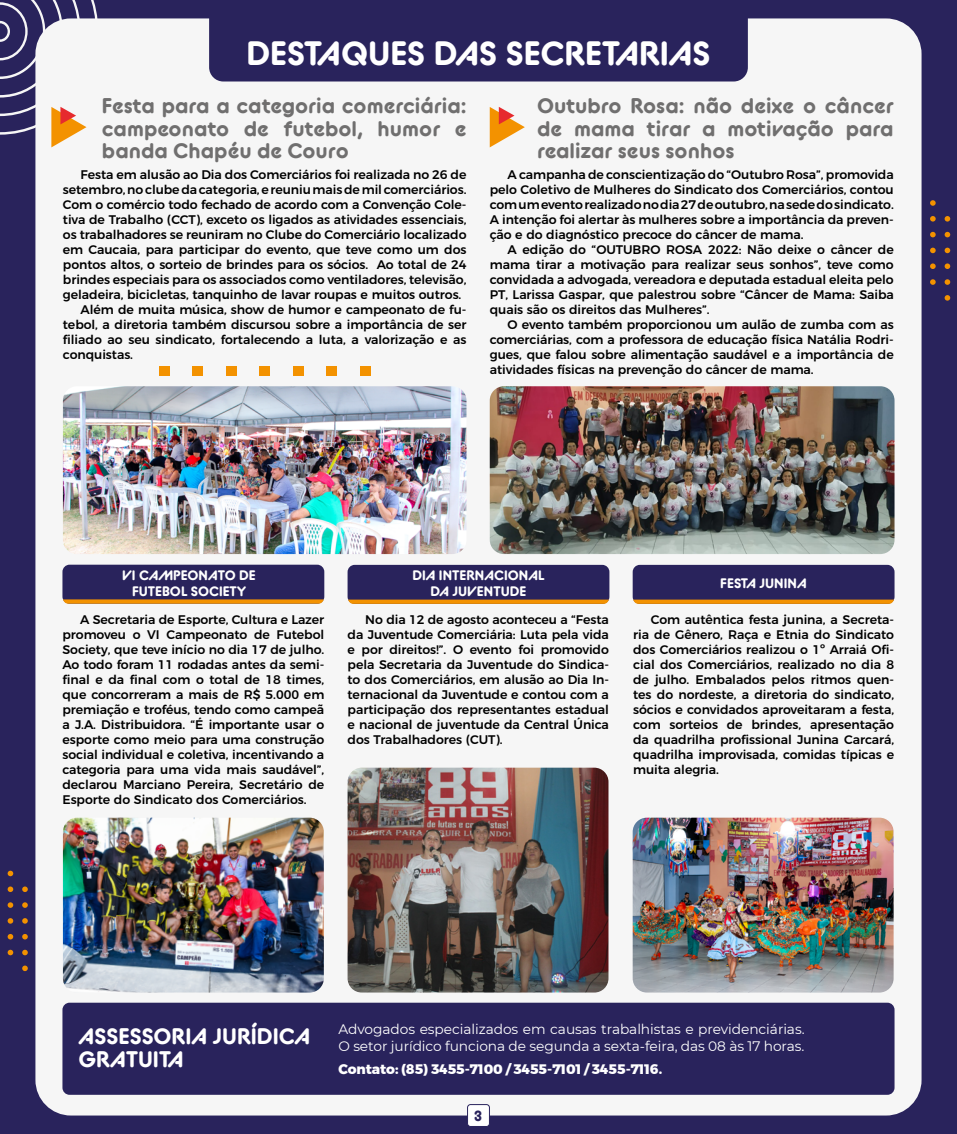
<style>
.page{position:relative;width:957px;height:1134px;background:#29235c}
.page>*{position:absolute;margin:0;border:0;box-sizing:border-box;transform-origin:0 0}
.t1{font:700 33.75px "BC Alphapipe RB";color:#fff}
.t2{font:700 22.5px/22.5px "BC Alphapipe RB";color:#fff}
.t3{font:700 21.25px/22.5px "BC Alphapipe RB";color:#706f6f;text-align:justify}
.t4{font:700 15px "BC Alphapipe RB";color:#29235c}
.t5{font:13.75px/16.5px "Montserrat";letter-spacing:-.005em;color:#fff}
.t6{font:700 13.75px/16.2px "BC Alphapipe RB";color:#fff;text-align:center}
.t7{font:800 13.75px "Montserrat";letter-spacing:-.005em;color:#fff}
.t8{font:500 12.5px/15px "Montserrat";letter-spacing:-.005em;color:#000;text-align:justify}
</style>
<div class="page">
<div style="left:35px;top:18px;width:886px;height:1097px;background:#f6f6f6;border-radius:35px"></div>
<div style="left:467px;top:1104px;width:22px;height:22px;background:#fff;border-radius:3px"></div>
<div style="left:467px;top:1104px;width:23px;height:23px;border:1px solid #29235c;border-radius:3px"></div>
<svg style="left:22px;top:886px;width:6px;height:6px"></svg>
<svg style="left:22px;top:902px;width:6px;height:6px"></svg>
<svg style="left:22px;top:918px;width:6px;height:6px"></svg>
<svg style="left:22px;top:934px;width:6px;height:5px"></svg>
<svg style="left:22px;top:950px;width:6px;height:5px"></svg>
<svg style="left:22px;top:965px;width:6px;height:6px"></svg>
<svg style="left:8px;top:871px;width:5px;height:5px"></svg>
<svg style="left:8px;top:886px;width:5px;height:6px"></svg>
<svg style="left:8px;top:902px;width:5px;height:6px"></svg>
<svg style="left:8px;top:918px;width:5px;height:6px"></svg>
<svg style="left:8px;top:934px;width:5px;height:5px"></svg>
<svg style="left:8px;top:950px;width:5px;height:5px"></svg>
<svg style="left:944px;top:216px;width:6px;height:6px"></svg>
<svg style="left:944px;top:232px;width:6px;height:5px"></svg>
<svg style="left:944px;top:248px;width:6px;height:5px"></svg>
<svg style="left:944px;top:263px;width:6px;height:6px"></svg>
<svg style="left:944px;top:279px;width:6px;height:6px"></svg>
<svg style="left:944px;top:295px;width:6px;height:6px"></svg>
<svg style="left:930px;top:200px;width:5px;height:6px"></svg>
<svg style="left:930px;top:216px;width:5px;height:6px"></svg>
<svg style="left:930px;top:232px;width:5px;height:5px"></svg>
<svg style="left:930px;top:248px;width:5px;height:5px"></svg>
<svg style="left:930px;top:263px;width:5px;height:6px"></svg>
<svg style="left:930px;top:279px;width:5px;height:6px"></svg>
<svg style="left:0;top:0;width:98px;height:147px"></svg>
<svg style="left:490px;top:107px;width:35px;height:40px"></svg>
<div style="left:62px;top:565px;width:262px;height:39px;background:#29235c;border-radius:7px"></div>
<div style="left:347px;top:565px;width:262px;height:39px;background:#29235c;border-radius:7px"></div>
<div style="left:632px;top:565px;width:262px;height:39px;background:#29235c;border-radius:7px"></div>
<svg style="left:63px;top:599px;width:261px;height:5px"></svg>
<svg style="left:348px;top:600px;width:261px;height:4px"></svg>
<svg style="left:633px;top:600px;width:261px;height:4px"></svg>
<img style="left:63px;top:386px;width:403px;height:168px">
<img style="left:63px;top:818px;width:261px;height:174px">
<img style="left:347px;top:768px;width:261px;height:224px">
<img style="left:632px;top:818px;width:261px;height:174px">
<img style="left:490px;top:386px;width:404px;height:168px">
<div style="left:62px;top:1003px;width:832px;height:92px;background:#29235c;border-radius:7px"></div>
<div style="left:209px;top:18px;width:539px;height:63px;background:#29235c"></div>
<div style="left:159px;top:366px;width:10px;height:10px;background:#f39200"></div>
<div style="left:193px;top:366px;width:10px;height:10px;background:#f39200"></div>
<div style="left:226px;top:366px;width:10px;height:10px;background:#f39200"></div>
<div style="left:260px;top:366px;width:10px;height:10px;background:#f39200"></div>
<div style="left:293px;top:366px;width:10px;height:10px;background:#f39200"></div>
<div style="left:327px;top:366px;width:10px;height:10px;background:#f39200"></div>
<div style="left:360px;top:366px;width:10px;height:10px;background:#f39200"></div>
<h1 class="t1" style="left:246px;top:31px;width:466px">DESTAQUES DAS SECRETARIAS</h1>
<h3 class="t3" style="left:102px;top:94px;width:366px">Festa para a categoria comerciária: campeonato de futebol, humor e banda Chapéu de Couro</h3>
<h3 class="t3" style="left:537px;top:94px;width:358px">Outubro Rosa: não deixe o câncer de mama tirar a motivação para realizar seus sonhos</h3>
<p class="t8" style="left:81px;top:166px;width:387px">Festa em alusão ao Dia dos Comerciários foi realizada no 26 de</p>
<p class="t8" style="left:63px;top:181px;width:405px">setembro, no clube da categoria, e reuniu mais de mil comerciários.</p>
<p class="t8" style="left:63px;top:196px;width:405px">Com o comércio todo fechado de acordo com a Convenção Cole-</p>
<p class="t8" style="left:63px;top:211px;width:405px">tiva de Trabalho (CCT), exceto os ligados as atividades essenciais,</p>
<p class="t8" style="left:63px;top:226px;width:405px">os trabalhadores se reuniram no Clube do Comerciário localizado</p>
<p class="t8" style="left:63px;top:241px;width:405px">em Caucaia, para participar do evento, que teve como um dos</p>
<p class="t8" style="left:63px;top:256px;width:405px">pontos altos, o sorteio de brindes para os sócios. Ao total de 24</p>
<p class="t8" style="left:63px;top:271px;width:405px">brindes especiais para os associados como ventiladores, televisão,</p>
<p class="t8" style="left:63px;top:286px;width:400px">geladeira, bicicletas, tanquinho de lavar roupas e muitos outros.</p>
<p class="t8" style="left:81px;top:301px;width:387px">Além de muita música, show de humor e campeonato de fu-</p>
<p class="t8" style="left:63px;top:316px;width:405px">tebol, a diretoria também discursou sobre a importância de ser</p>
<p class="t8" style="left:63px;top:331px;width:405px">filiado ao seu sindicato, fortalecendo a luta, a valorização e as</p>
<p class="t8" style="left:63px;top:346px;width:72px">conquistas.</p>
<p class="t8" style="left:490px;top:166px;width:405px;text-indent:18px">A campanha de conscientização do “Outubro Rosa”, promovida pelo Coletivo de Mulheres do Sindicato dos Comerciários, contou com um evento realizado no dia 27 de outubro, na sede do sindicato.<br>A intenção foi alertar às mulheres sobre a importância da preven&shy;ção e do diagnóstico precoce do câncer de mama.</p>
<p class="t8" style="left:490px;top:241px;width:405px;text-indent:18px">A edição do “OUTUBRO ROSA 2022: Não deixe o câncer de mama tirar a motivação para realizar seus sonhos”, teve como convidada a advogada, vereadora e deputada estadual eleita pelo PT, Larissa Gaspar, que palestrou sobre “Câncer de Mama: Saiba quais são os direitos das Mulheres”.</p>
<p class="t8" style="left:490px;top:316px;width:405px;text-indent:18px">O evento também proporcionou um aulão de zumba com as comerciárias, com a professora de educação física Natália Rodri&shy;gues, que falou sobre alimentação saudável e a importância de atividades físicas na prevenção do câncer de mama.</p>
<p class="t6" style="left:122px;top:566px;width:135px">VI CAMPEONATO DE<br>FUTEBOL SOCIETY</p>
<p class="t6" style="left:412px;top:566px;width:134px">DIA INTERNACIONAL<br>DA JUVENTUDE</p>
<p class="t6" style="left:720px;top:574px;width:88px">FESTA JUNINA</p>
<p class="t8" style="left:62px;top:611px;width:263px;text-indent:18px">A Secretaria de Esporte, Cultura e Lazer promoveu o VI Campeonato de Futebol Society, que teve início no dia 17 de julho.<br>Ao todo foram 11 rodadas antes da semi&shy;final e da final com o total de 18 times, que concorreram a mais de R$ 5.000 em premiação e troféus, tendo como campeã a J.A. Distribuidora. “É importante usar o esporte como meio para uma construção social individual e coletiva, incentivando a categoria para uma vida mais saudável”, declarou Marciano Pereira, Secretário de Esporte do Sindicato dos Comerciários.</p>
<p class="t8" style="left:347px;top:611px;width:263px;text-indent:18px">No dia 12 de agosto aconteceu a “Festa da Juventude Comerciária: Luta pela vida e por direitos!”. O evento foi promovido pela Secretaria da Juventude do Sindica&shy;to dos Comerciários, em alusão ao Dia In&shy;ternacional da Juventude e contou com a participação dos representantes estadual e nacional de juventude da Central Única dos Trabalhadores (CUT).</p>
<p class="t8" style="left:633px;top:611px;width:262px;text-indent:18px">Com autêntica festa junina, a Secreta&shy;ria de Gênero, Raça e Etnia do Sindicato dos Comerciários realizou o 1º Arraiá Ofi&shy;cial dos Comerciários, realizado no dia 8 de julho. Embalados pelos ritmos quen&shy;tes do nordeste, a diretoria do sindicato, sócios e convidados aproveitaram a festa, com sorteios de brindes, apresentação da quadrilha profissional Junina Carcará, quadrilha improvisada, comidas típicas e muita alegria.</p>
<h2 class="t2" style="left:79px;top:1024px;width:233px">ASSESSORIA JURÍDICA<br>GRATUITA</h2>
<p class="t5" style="left:338px;top:1020px;width:467px">Advogados especializados em causas trabalhistas e previdenciárias.<br>O setor jurídico funciona de segunda a sexta-feira, das 08 às 17 horas.</p>
<p class="t7" style="left:338px;top:1058px;width:325px">Contato: (85) 3455-7100 / 3455-7101 / 3455-7116.</p>
<p class="t4" style="left:474px;top:1106px;width:9px">3</p>
</div>
